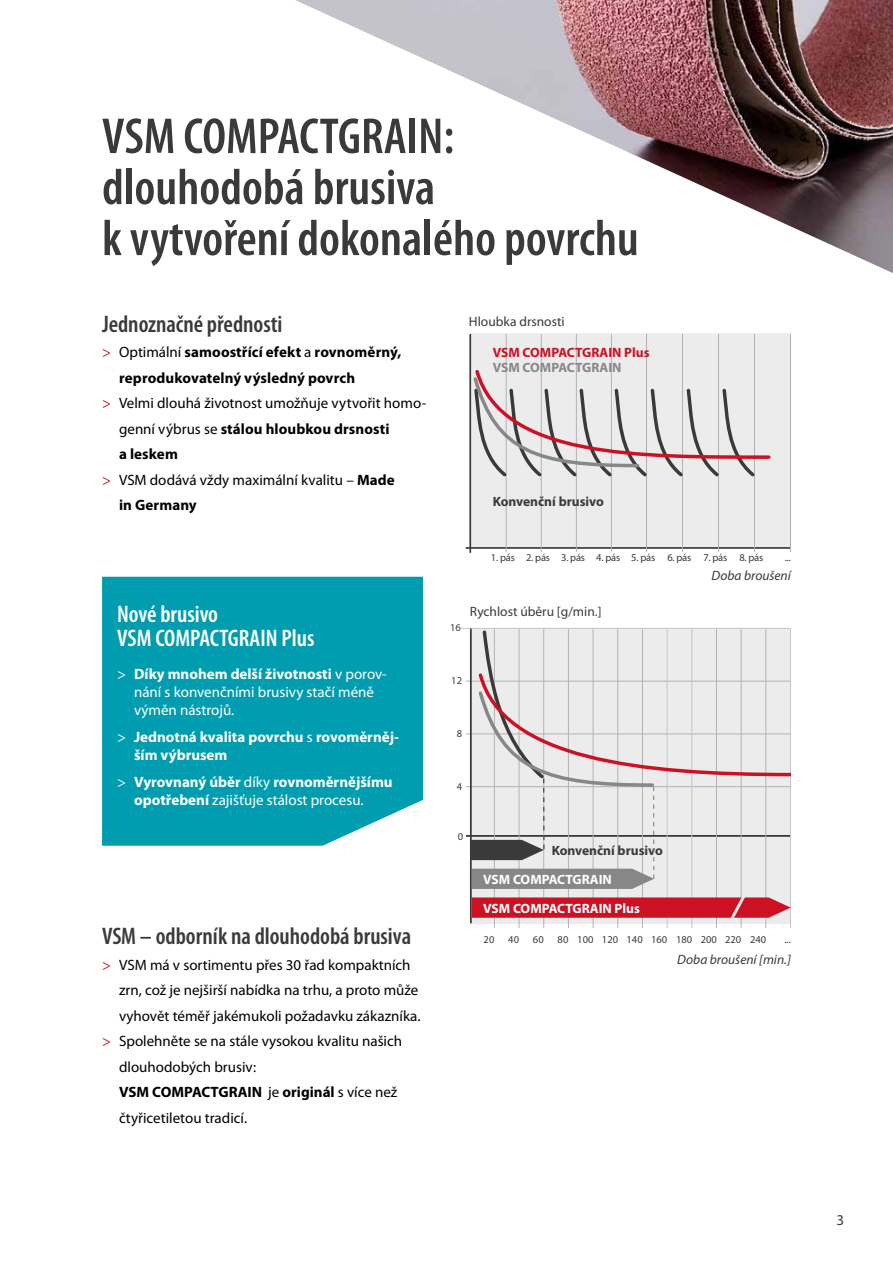
<style>
.page{position:relative;width:893px;height:1263px;background:#fff}
.page>*{position:absolute;margin:0;border:0;box-sizing:border-box;transform-origin:0 0}
.t1{font:600 condensed 51px/51px "Myriad Pro";color:#3a3a39}
.t2{font:600 condensed 24px "Myriad Pro";color:#3a3a39}
.t3{font:600 condensed 24px/24px "Myriad Pro";color:#fff}
.t4{font:15px "Myriad Pro";color:#000}
.t5{font:700 15px "Myriad Pro";letter-spacing:.005em;color:#000}
.t6{font:700 15px/18px "Myriad Pro";color:#fff}
.t7{font:15px/18px "Myriad Pro";color:#fff}
.t8{font:15px "Myriad Pro";color:#3a3a39}
.t9{font:13.5px "Myriad Pro";color:#3a3a39}
.t10{font:700 13.5px/28.8px "Myriad Pro";color:#fff}
.t11{font:700 13.5px "Myriad Pro";color:#3a3a39}
.t12{font:italic 13.5px "Myriad Pro";color:#3a3a39}
.t13{font:700 13.5px "Myriad Pro";color:#cd1022}
.t14{font:700 13.5px "Myriad Pro";color:#868786}
.t15{font:10.5px "Myriad Pro";color:#3a3a39}
.t16{font:10.5px "Myriad Pro";letter-spacing:-.02em;color:#3a3a39}
.s1{font-weight:400;color:#cd1022}
.s2{font-weight:400}
.s3{color:#cd1022}
.s4{font-weight:700}
</style>
<div class="page">
<img style="left:295px;top:0;width:598px;height:273px">
<hr style="left:466px;top:547px;width:325px;height:2px;background:#3a3a39">
<div style="left:470px;top:334px;width:320px;height:213px;background:#ececec"></div>
<hr style="left:646px;top:334px;width:1px;height:218px;background:#b1b2b3">
<hr style="left:718px;top:334px;width:1px;height:218px;background:#b1b2b3">
<hr style="left:682px;top:334px;width:1px;height:218px;background:#b1b2b3">
<hr style="left:754px;top:334px;width:1px;height:218px;background:#b1b2b3">
<hr style="left:790px;top:334px;width:1px;height:218px;background:#b1b2b3">
<hr style="left:611px;top:334px;width:1px;height:218px;background:#b1b2b3">
<hr style="left:506px;top:334px;width:1px;height:218px;background:#b1b2b3">
<hr style="left:576px;top:334px;width:1px;height:218px;background:#b1b2b3">
<hr style="left:541px;top:334px;width:1px;height:218px;background:#b1b2b3">
<svg style="left:471px;top:367px;width:300px;height:112px"></svg>
<hr style="left:469px;top:334px;width:2px;height:219px;background:#3a3a39">
<hr style="left:466px;top:734px;width:324px;height:1px;background:#b1b2b3">
<hr style="left:461px;top:628px;width:329px;height:1px;background:#c5c6c6">
<hr style="left:466px;top:786px;width:324px;height:1px;background:#b1b2b3">
<hr style="left:466px;top:681px;width:324px;height:1px;background:#b1b2b3">
<hr style="left:466px;top:835px;width:324px;height:2px;background:#3a3a39">
<hr style="left:593px;top:629px;width:1px;height:299px;background:#b1b2b3">
<hr style="left:716px;top:629px;width:1px;height:299px;background:#b1b2b3">
<hr style="left:617px;top:629px;width:1px;height:299px;background:#b1b2b3">
<hr style="left:741px;top:629px;width:1px;height:299px;background:#b1b2b3">
<hr style="left:642px;top:629px;width:1px;height:299px;background:#b1b2b3">
<hr style="left:766px;top:629px;width:1px;height:299px;background:#b1b2b3">
<hr style="left:667px;top:628px;width:1px;height:300px;background:#c5c6c6">
<hr style="left:790px;top:628px;width:1px;height:300px;background:#c5c6c6">
<hr style="left:691px;top:628px;width:1px;height:300px;background:#c5c6c6">
<hr style="left:519px;top:629px;width:1px;height:299px;background:#b1b2b3">
<hr style="left:494px;top:629px;width:1px;height:299px;background:#b1b2b3">
<hr style="left:568px;top:629px;width:1px;height:299px;background:#b1b2b3">
<hr style="left:543px;top:629px;width:1px;height:299px;background:#b1b2b3">
<hr style="left:470px;top:629px;width:2px;height:294px;background:#3a3a39">
<hr style="left:0;top:157px;width:1px;height:150px;background:#ececec">
<svg style="left:471px;top:628px;width:320px;height:299px;background:#decfd1"></svg>
<div style="left:102px;top:577px;width:321px;height:269px;background:#009db0"></div>
<h1 class="t1" style="left:102px;top:112px;width:538px">VSM COMPACTGRAIN: dlouhodobá brusiva<br>k vytvoření dokonalého povrchu</h1>
<h2 class="t2" style="left:102px;top:311px;width:182px">Jednoznačné přednosti</h2>
<p class="t5" style="left:102px;top:344px;width:301px"><span class="s1">&gt;</span> <span class="s2">Optimální</span> samoostřící efekt <span class="s2">a</span> rovnoměrný,</p>
<p class="t5" style="left:119px;top:369px;width:238px">reprodukovatelný výsledný povrch</p>
<p class="t4" style="left:102px;top:395px;width:326px"><span class="s3">&gt;</span> Velmi dlouhá životnost umožňuje vytvořit homo-</p>
<p class="t5" style="left:119px;top:420px;width:272px"><span class="s2">genní výbrus se</span> stálou hloubkou drsnosti</p>
<p class="t5" style="left:119px;top:446px;width:60px">a leskem</p>
<p class="t4" style="left:102px;top:472px;width:294px"><span class="s3">&gt;</span> VSM dodává vždy maximální kvalitu – <span class="s4">Made</span></p>
<p class="t5" style="left:119px;top:497px;width:79px">in Germany</p>
<h2 class="t3" style="left:117px;top:602px;width:199px">Nové brusivo<br>VSM COMPACTGRAIN Plus</h2>
<p class="t7" style="left:134px;top:665px;width:254px;text-indent:-17px">&gt; <span class="s4">Díky mnohem delší životnosti</span> v porov&shy;nání s konvenčními brusivy stačí méně výměn nástrojů.</p>
<p class="t6" style="left:134px;top:728px;width:266px;text-indent:-17px"><span class="s2">&gt;</span> Jednotná kvalita povrchu <span class="s2">s</span> rovoměrněj&shy;ším výbrusem</p>
<p class="t6" style="left:134px;top:773px;width:260px;text-indent:-17px"><span class="s2">&gt;</span> Vyrovnaný úběr <span class="s2">díky</span> rovnoměrnějšímu opotřebení <span class="s2">zajišťuje stálost procesu.</span></p>
<h2 class="t2" style="left:102px;top:923px;width:311px">VSM – odborník na dlouhodobá brusiva</h2>
<p class="t4" style="left:102px;top:956px;width:310px"><span class="s3">&gt;</span> VSM má v sortimentu přes 30 řad kompaktních</p>
<p class="t4" style="left:119px;top:982px;width:301px">zrn, což je nejširší nabídka na trhu, a proto může</p>
<p class="t4" style="left:119px;top:1007px;width:303px">vyhovět téměř jakémukoli požadavku zákazníka.</p>
<p class="t4" style="left:102px;top:1033px;width:302px"><span class="s3">&gt;</span> Spolehněte se na stále vysokou kvalitu našich</p>
<p class="t4" style="left:119px;top:1058px;width:139px">dlouhodobých brusiv:</p>
<p class="t5" style="left:119px;top:1084px;width:280px">VSM COMPACTGRAIN <span class="s2">je</span> originál <span class="s2">s více než</span></p>
<p class="t4" style="left:119px;top:1109px;width:130px">čtyřicetiletou tradicí.</p>
<p class="t9" style="left:469px;top:314px;width:97px">Hloubka drsnosti</p>
<p class="t13" style="left:493px;top:345px;width:158px">VSM COMPACTGRAIN Plus</p>
<p class="t14" style="left:493px;top:360px;width:130px">VSM COMPACTGRAIN</p>
<p class="t11" style="left:493px;top:493px;width:113px">Konvenční brusivo</p>
<p class="t16" style="left:491px;top:552px;width:274px">1. pás 2. pás 3. pás 4. pás 5. pás 6. pás 7. pás 8. pás</p>
<p class="t15" style="left:785px;top:552px;width:8px">...</p>
<p class="t12" style="left:711px;top:568px;width:81px">Doba broušení</p>
<p class="t15" style="left:450px;top:622px;width:12px">16</p>
<p class="t9" style="left:470px;top:604px;width:133px">Rychlost úběru [g/min.]</p>
<p class="t15" style="left:451px;top:675px;width:12px">12</p>
<p class="t15" style="left:457px;top:727px;width:7px">8</p>
<p class="t15" style="left:457px;top:780px;width:7px">4</p>
<p class="t15" style="left:458px;top:830px;width:7px">0</p>
<p class="t11" style="left:552px;top:843px;width:113px">Konvenční brusivo</p>
<p class="t10" style="left:483px;top:865px;width:158px">VSM COMPACTGRAIN<br>VSM COMPACTGRAIN Plus</p>
<p class="t15" style="left:484px;top:934px;width:12px">20</p>
<p class="t15" style="left:508px;top:934px;width:12px">40</p>
<p class="t15" style="left:533px;top:934px;width:12px">60</p>
<p class="t15" style="left:558px;top:934px;width:210px">80 100 120 140 160 180 200 220 240</p>
<p class="t15" style="left:784px;top:934px;width:8px">...</p>
<p class="t12" style="left:677px;top:952px;width:115px">Doba broušení [min.]</p>
<p class="t8" style="left:837px;top:1211px;width:9px">3</p>
</div>
